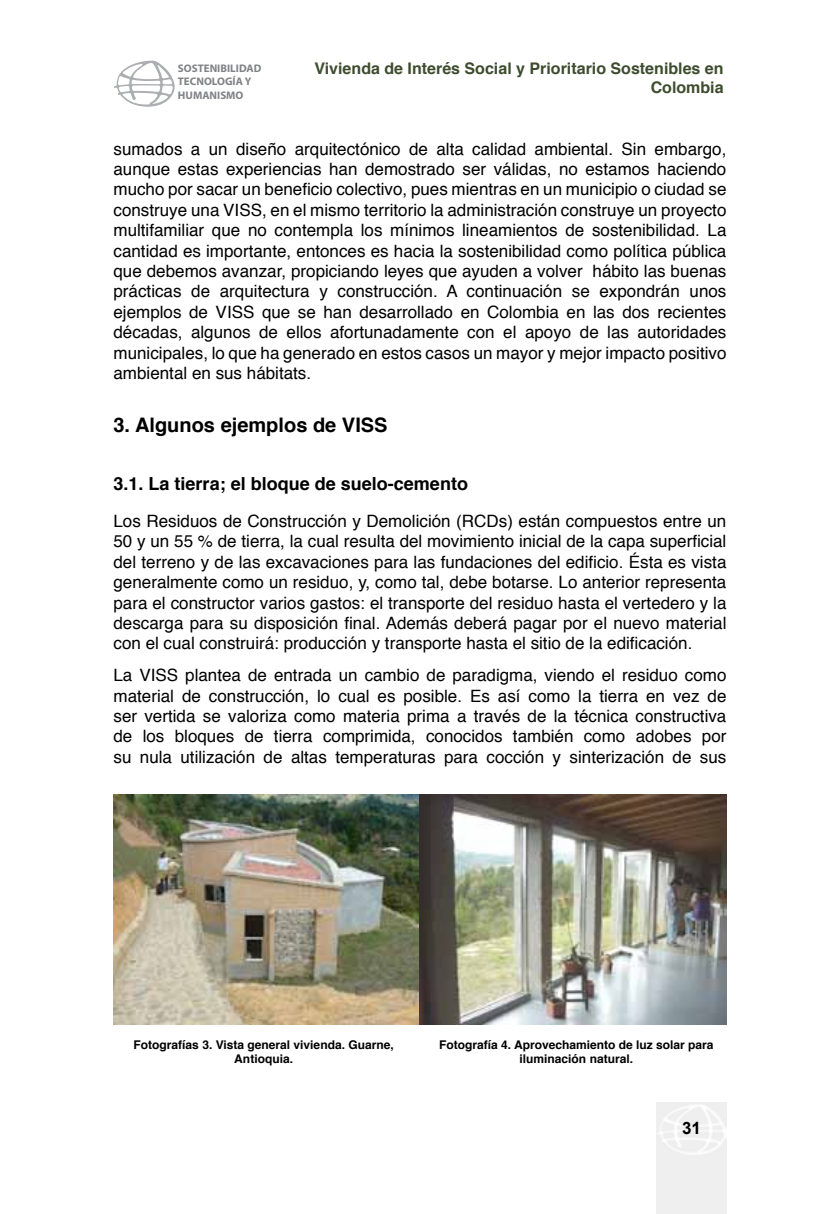
<style>
.page{position:relative;width:840px;height:1214px;background:#fff}
.page>*{position:absolute;margin:0;border:0;box-sizing:border-box;transform-origin:0 0}
.t1{font:700 20px "Helvetica";color:#000}
.t2{font:700 18px "Helvetica";color:#000}
.t3{font:17px/20.4px "Helvetica";color:#000;text-align:justify}
.t4{font:700 17px "Arial";color:#000}
.t5{font:700 16px/19.2px "Helvetica";color:#3e4c2e;text-align:right}
.t6{font:700 12px/14.4px "Helvetica";color:#000;text-align:center}
.t7{font:700 11px/13.2px "Myriad Pro";color:#808285}
</style>
<div class="page">
<svg style="left:114px;top:60px;width:61px;height:47px"></svg>
<img style="left:113px;top:794px;width:613px;height:230px">
<p class="t7" style="left:178px;top:61px;width:85px">SOSTENIBILIDAD<br>TECNOLOGÍA Y<br>HUMANISMO</p>
<p class="t5" style="left:314px;top:59px;width:410px">Vivienda de Interés Social y Prioritario Sostenibles en<br>Colombia</p>
<p class="t3" style="left:113px;top:139px;width:614px">sumados a un diseño arquitectónico de alta calidad ambiental. Sin embargo, aunque estas experiencias han demostrado ser válidas, no estamos haciendo mucho por sacar un beneficio colectivo, pues mientras en un municipio o ciudad se construye una VISS, en el mismo territorio la administración construye un proyecto multifamiliar que no contempla los mínimos lineamientos de sostenibilidad. La cantidad es importante, entonces es hacia la sostenibilidad como política pública que debemos avanzar, propiciando leyes que ayuden a volver hábito las buenas prácticas de arquitectura y construcción. A continuación se expondrán unos ejemplos de VISS que se han desarrollado en Colombia en las dos recientes décadas, algunos de ellos afortunadamente con el apoyo de las autoridades municipales, lo que ha generado en estos casos un mayor y mejor impacto positivo ambiental en sus hábitats.</p>
<p class="t1" style="left:113px;top:408px;width:275px">3. Algunos ejemplos de VISS</p>
<p class="t2" style="left:113px;top:468px;width:356px">3.1. La tierra; el bloque de suelo-cemento</p>
<p class="t3" style="left:113px;top:511px;width:614px">Los Residuos de Construcción y Demolición (RCDs) están compuestos entre un 50 y un 55 % de tierra, la cual resulta del movimiento inicial de la capa superficial del terreno y de las excavaciones para las fundaciones del edificio. Ésta es vista generalmente como un residuo, y, como tal, debe botarse. Lo anterior representa para el constructor varios gastos: el transporte del residuo hasta el vertedero y la descarga para su disposición final. Además deberá pagar por el nuevo material con el cual construirá: producción y transporte hasta el sitio de la edificación.</p>
<p class="t3" style="left:113px;top:665px;width:614px">La VISS plantea de entrada un cambio de paradigma, viendo el residuo como material de construcción, lo cual es posible. Es así como la tierra en vez de ser vertida se valoriza como materia prima a través de la técnica constructiva de los bloques de tierra comprimida, conocidos también como adobes por su nula utilización de altas temperaturas para cocción y sinterización de sus</p>
<p class="t6" style="left:133px;top:1037px;width:261px">Fotografías 3. Vista general vivienda. Guarne,<br>Antioquia.</p>
<p class="t6" style="left:439px;top:1037px;width:276px">Fotografía 4. Aprovechamiento de luz solar para iluminación natural.</p>
<p class="t4" style="left:681px;top:1116px;width:20px">31</p>
</div>
